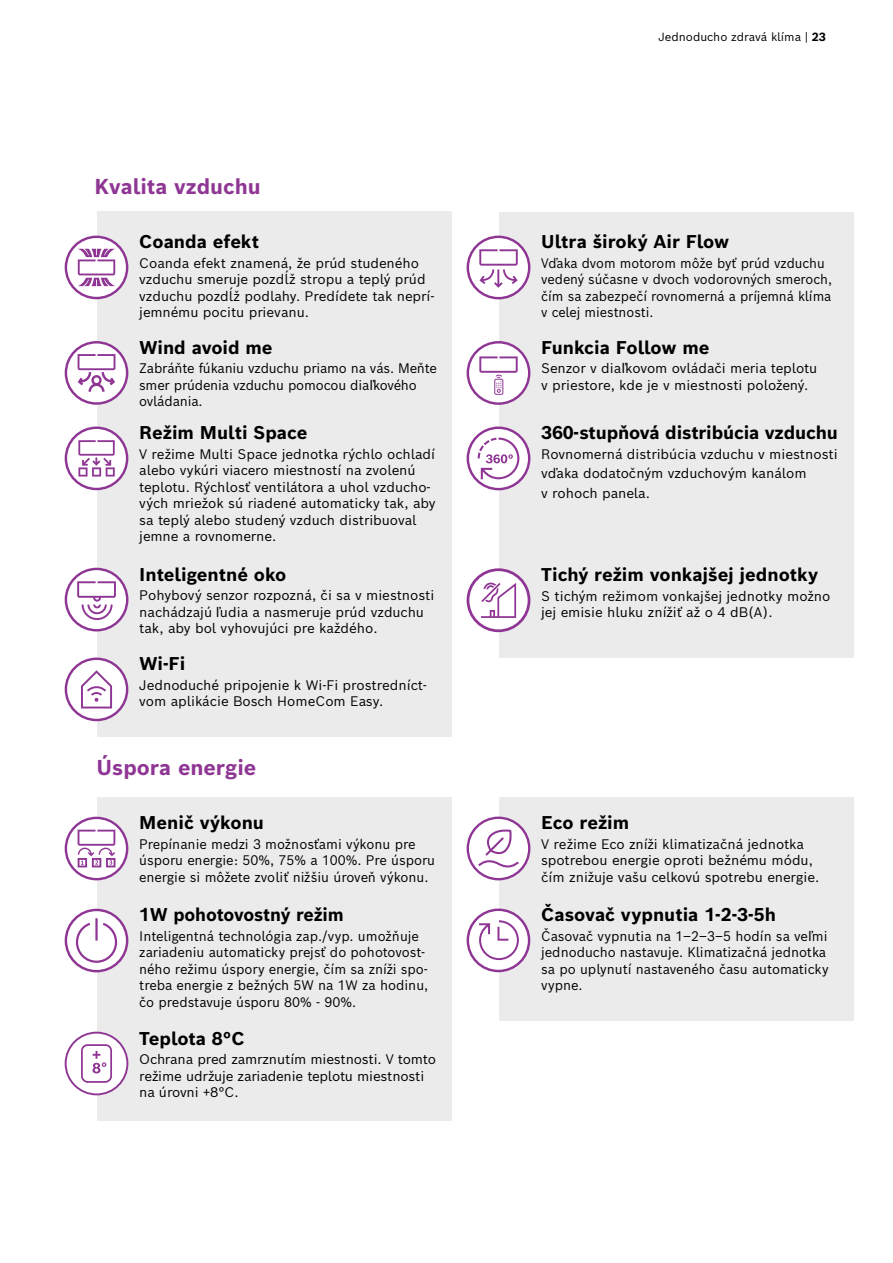
<style>
.page{position:relative;width:893px;height:1263px;background:#fff}
.page>*{position:absolute;margin:0;border:0;box-sizing:border-box;transform-origin:0 0}
.t1{font:700 21px "Bosch Sans";color:#8f3694}
.t2{font:700 18px "Bosch Sans";color:#000}
.t3{font:13.5px/16.5px "Bosch Sans";letter-spacing:-.005em;color:#000}
.t4{font:13.5px/16.5px "Bosch Sans";letter-spacing:-.005em;color:#000;scale:.95 1}
.t5{font:11.55px "Bosch Sans";color:#000}
.s1{font-family:"Bosch Office Sans"}
.s2{font-weight:700}
</style>
<div class="page">
<div style="left:499px;top:212px;width:354px;height:445px;background:#ebebec"></div>
<div style="left:499px;top:797px;width:354px;height:223px;background:#ebebec"></div>
<div style="left:97px;top:212px;width:354px;height:525px;background:#ebebec"></div>
<div style="left:97px;top:797px;width:354px;height:323px;background:#ebebec"></div>
<svg style="left:468px;top:342px;width:61px;height:62px"></svg>
<div style="left:467px;top:341px;width:63px;height:64px;border:2px solid #8f3694;border-radius:50%"></div>
<svg style="left:479px;top:356px;width:39px;height:39px"></svg>
<svg style="left:468px;top:428px;width:61px;height:61px"></svg>
<div style="left:467px;top:426px;width:63px;height:64px;border:2px solid #8f3694;border-radius:50%"></div>
<svg style="left:468px;top:237px;width:61px;height:61px"></svg>
<div style="left:467px;top:236px;width:63px;height:63px;border:2px solid #8f3694;border-radius:50%"></div>
<svg style="left:479px;top:249px;width:39px;height:39px"></svg>
<svg style="left:468px;top:570px;width:61px;height:61px"></svg>
<div style="left:467px;top:568px;width:63px;height:64px;border:3px solid #8f3694;border-radius:50%"></div>
<svg style="left:481px;top:582px;width:35px;height:36px"></svg>
<svg style="left:66px;top:342px;width:61px;height:61px"></svg>
<div style="left:65px;top:341px;width:63px;height:64px;border:2px solid #8f3694;border-radius:50%"></div>
<svg style="left:76px;top:354px;width:41px;height:40px"></svg>
<svg style="left:66px;top:659px;width:61px;height:61px"></svg>
<div style="left:65px;top:657px;width:63px;height:64px;border:2px solid #8f3694;border-radius:50%"></div>
<svg style="left:81px;top:670px;width:31px;height:38px"></svg>
<svg style="left:66px;top:237px;width:61px;height:61px"></svg>
<div style="left:65px;top:236px;width:63px;height:63px;border:2px solid #8f3694;border-radius:50%"></div>
<svg style="left:78px;top:249px;width:37px;height:37px"></svg>
<svg style="left:66px;top:428px;width:61px;height:61px"></svg>
<div style="left:65px;top:426px;width:63px;height:64px;border:2px solid #8f3694;border-radius:50%"></div>
<svg style="left:78px;top:440px;width:37px;height:36px"></svg>
<svg style="left:66px;top:569px;width:61px;height:61px"></svg>
<div style="left:65px;top:568px;width:63px;height:63px;border:2px solid #8f3694;border-radius:50%"></div>
<svg style="left:77px;top:581px;width:39px;height:39px"></svg>
<svg style="left:478px;top:438px;width:41px;height:41px"></svg>
<svg style="left:66px;top:818px;width:61px;height:61px"></svg>
<div style="left:65px;top:817px;width:63px;height:63px;border:2px solid #8f3694;border-radius:50%"></div>
<svg style="left:78px;top:830px;width:37px;height:37px"></svg>
<div style="left:66px;top:1032px;width:61px;height:62px;background:#fff;border-radius:50%"></div>
<div style="left:65px;top:1032px;width:63px;height:63px;border:2px solid #8f3694;border-radius:50%"></div>
<svg style="left:81px;top:1044px;width:31px;height:39px"></svg>
<svg style="left:66px;top:910px;width:61px;height:61px"></svg>
<div style="left:65px;top:909px;width:63px;height:63px;border:2px solid #8f3694;border-radius:50%"></div>
<svg style="left:76px;top:918px;width:41px;height:45px"></svg>
<svg style="left:468px;top:818px;width:61px;height:61px"></svg>
<div style="left:467px;top:816px;width:63px;height:64px;border:2px solid #8f3694;border-radius:50%"></div>
<svg style="left:478px;top:829px;width:41px;height:38px"></svg>
<svg style="left:468px;top:910px;width:61px;height:61px"></svg>
<div style="left:467px;top:908px;width:63px;height:64px;border:2px solid #8f3694;border-radius:50%"></div>
<svg style="left:479px;top:920px;width:40px;height:40px"></svg>
<h1 class="t1" style="left:94px;top:169px;width:168px">Kvalita vzduchu</h1>
<h2 class="t2" style="left:139px;top:227px;width:121px">Coanda efekt</h2>
<p class="t3" style="left:139px;top:254px;width:297px">Coanda efekt znamená, že prúd studeného vzduchu smeruje pozdĺž stropu a teplý prúd vzduchu pozdĺž podlahy. Predídete tak neprí&shy;jemnému pocitu prievanu.</p>
<h2 class="t2" style="left:139px;top:332px;width:135px">Wind avoid me</h2>
<p class="t3" style="left:139px;top:359px;width:299px">Zabráňte fúkaniu vzduchu priamo na vás. Meňte smer prúdenia vzduchu pomocou dia<span class="s1">ľ</span>kového ovládania.</p>
<h2 class="t2" style="left:139px;top:418px;width:170px">Režim Multi Space</h2>
<p class="t3" style="left:139px;top:444px;width:298px">V režime Multi Space jednotka rýchlo ochladí alebo vykúri viacero miestností na zvolenú teplotu. Rýchlosť ventilátora a uhol vzducho&shy;vých mriežok sú riadené automaticky tak, aby sa teplý alebo studený vzduch distribuoval jemne a rovnomerne.</p>
<h2 class="t2" style="left:139px;top:559px;width:149px">Inteligentné oko</h2>
<p class="t3" style="left:139px;top:586px;width:297px">Pohybový senzor rozpozná, či sa v miestnosti nachádzajú <span class="s1">ľ</span>udia a nasmeruje prúd vzduchu tak, aby bol vyhovujúci pre každého.</p>
<h2 class="t2" style="left:139px;top:649px;width:47px">Wi-Fi</h2>
<p class="t3" style="left:139px;top:675px;width:289px">Jednoduché pripojenie k Wi-Fi prostredníct&shy;vom aplikácie Bosch HomeCom Easy.</p>
<h1 class="t1" style="left:97px;top:750px;width:161px">Úspora energie</h1>
<h2 class="t2" style="left:139px;top:808px;width:126px">Menič výkonu</h2>
<p class="t3" style="left:139px;top:834px;width:297px">Prepínanie medzi 3 možnosťami výkonu pre úsporu energie: 50%, 75% a 100%. Pre úsporu energie si môžete zvoliť nižšiu úroveň výkonu.</p>
<h2 class="t2" style="left:139px;top:900px;width:206px">1W pohotovostný režim</h2>
<p class="t3" style="left:139px;top:926px;width:291px">Inteligentná technológia zap./vyp. umožňuje zariadeniu automaticky prejsť do pohotovost&shy;ného režimu úspory energie, čím sa zníži spo&shy;treba energie z bežných 5W na 1W za hodinu, čo predstavuje úsporu 80% - 90%.</p>
<h2 class="t2" style="left:139px;top:1023px;width:107px">Teplota 8°C</h2>
<p class="t3" style="left:139px;top:1050px;width:298px">Ochrana pred zamrznutím miestnosti. V tomto režime udržuje zariadenie teplotu miestnosti na úrovni +8°C.</p>
<p class="t5" style="left:658px;top:27px;width:169px">Jednoducho zdravá klíma | <span class="s2">23</span></p>
<h2 class="t2" style="left:541px;top:227px;width:190px">Ultra široký Air Flow</h2>
<p class="t4" style="left:541px;top:254px;width:308px">Vďaka dvom motorom môže byť prúd vzduchu vedený súčasne v dvoch vodorovných smeroch, čím sa zabezpečí rovnomerná a príjemná klíma v celej miestnosti.</p>
<h2 class="t2" style="left:541px;top:332px;width:170px">Funkcia Follow me</h2>
<p class="t3" style="left:541px;top:359px;width:278px">Senzor v dia<span class="s1">ľ</span>kovom ovládači meria teplotu v priestore, kde je v miestnosti položený.</p>
<h2 class="t2" style="left:541px;top:418px;width:298px">360-stupňová distribúcia vzduchu</h2>
<p class="t3" style="left:541px;top:443px;width:298px;line-height:19.5px">Rovnomerná distribúcia vzduchu v miestnosti vďaka dodatočným vzduchovým kanálom<br>v rohoch panela.</p>
<h2 class="t2" style="left:541px;top:559px;width:279px">Tichý režim vonkajšej jednotky</h2>
<p class="t3" style="left:541px;top:586px;width:291px">S tichým režimom vonkajšej jednotky možno jej emisie hluku znížiť až o 4 dB(A).</p>
<h2 class="t2" style="left:541px;top:808px;width:90px">Eco režim</h2>
<p class="t3" style="left:541px;top:834px;width:279px">V režime Eco zníži klimatizačná jednotka spotrebou energie oproti bežnému módu, čím znižuje vašu celkovú spotrebu energie.</p>
<h2 class="t2" style="left:541px;top:900px;width:236px">Časovač vypnutia 1-2-3-5h</h2>
<p class="t3" style="left:541px;top:926px;width:289px">Časovač vypnutia na 1–2–3–5 hodín sa ve<span class="s1">ľ</span>mi jednoducho nastavuje. Klimatizačná jednotka sa po uplynutí nastaveného času automaticky vypne.</p>
</div>
